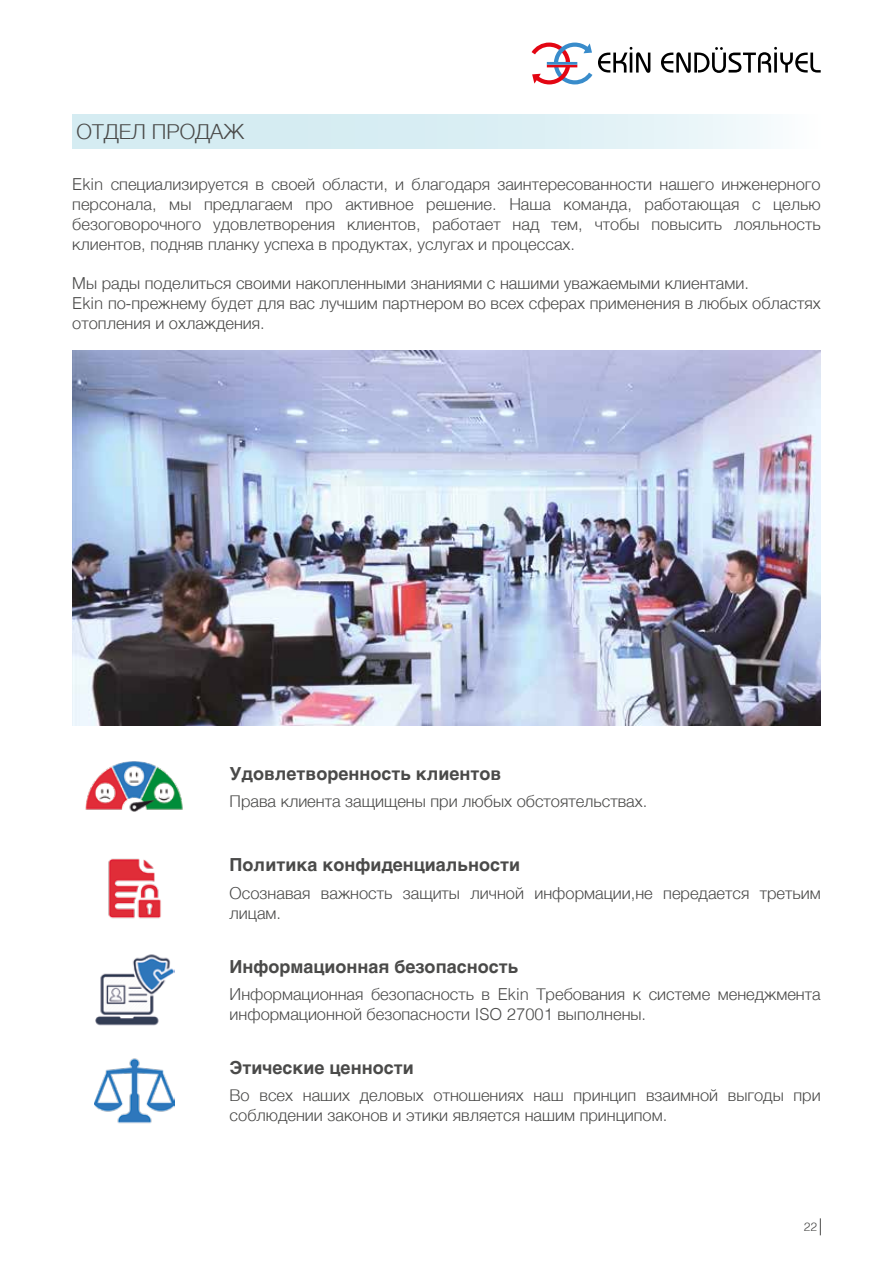
<style>
.page{position:relative;width:893px;height:1263px;background:#fff}
.page>*{position:absolute;margin:0;border:0;box-sizing:border-box;transform-origin:0 0}
.t1{font:300 21px "Helvetica";color:#4a4a49}
.t2{font:700 18px "Helvetica";color:#4a4a49}
.t3{font:300 16.5px/19.8px "Helvetica";color:#4a4a49}
.t4{font:300 12px "Helvetica";color:#4a4a49}
</style>
<div class="page">
<div style="left:72px;top:115px;width:749px;height:34px;background:linear-gradient(to right,#cde8ef,#eff8fa)"></div>
<svg style="left:532px;top:43px;width:60px;height:41px"></svg>
<svg style="left:598px;top:47px;width:52px;height:26px"></svg>
<svg style="left:661px;top:47px;width:160px;height:26px"></svg>
<svg style="left:820px;top:1218px;width:1px;height:17px"></svg>
<img style="left:72px;top:350px;width:749px;height:375px">
<img style="left:85px;top:761px;width:98px;height:51px">
<img style="left:108px;top:858px;width:53px;height:61px">
<img style="left:95px;top:954px;width:79px;height:72px">
<img style="left:94px;top:1058px;width:80px;height:66px">
<p class="t1" style="left:77px;top:114px;width:169px">ОТДЕЛ ПРОДАЖ</p>
<p class="t3" style="left:72px;top:174px;width:750px;text-align:justify">Ekin специализируется в своей области, и благодаря заинтересованности нашего инженерного персонала, мы предлагаем про активное решение. Наша команда, работающая с целью безоговорочного удовлетворения клиентов, работает над тем, чтобы повысить лояльность клиентов, подняв планку успеха в продуктах, услугах и процессах.</p>
<p class="t3" style="left:72px;top:273px;width:750px">Мы рады поделиться своими накопленными знаниями с нашими уважаемыми клиентами.<br>Ekin по-прежнему будет для вас лучшим партнером во всех сферах применения в любых областях отопления и охлаждения.</p>
<p class="t2" style="left:230px;top:759px;width:273px">Удовлетворенность клиентов</p>
<p class="t3" style="left:230px;top:790px;width:419px">Права клиента защищены при любых обстоятельствах.</p>
<p class="t2" style="left:230px;top:850px;width:292px">Политика конфиденциальности</p>
<p class="t3" style="left:230px;top:882px;width:593px">Осознавая важность защиты личной информации,не передается третьим лицам.</p>
<p class="t2" style="left:230px;top:952px;width:290px">Информационная безопасность</p>
<p class="t3" style="left:230px;top:983px;width:593px">Информационная безопасность в Ekin Требования к системе менеджмента информационной безопасности ISO 27001 выполнены.</p>
<p class="t2" style="left:230px;top:1053px;width:186px">Этические ценности</p>
<p class="t3" style="left:230px;top:1084px;width:593px">Во всех наших деловых отношениях наш принцип взаимной выгоды при соблюдении законов и этики является нашим принципом.</p>
<p class="t4" style="left:804px;top:1217px;width:15px">22</p>
</div>
